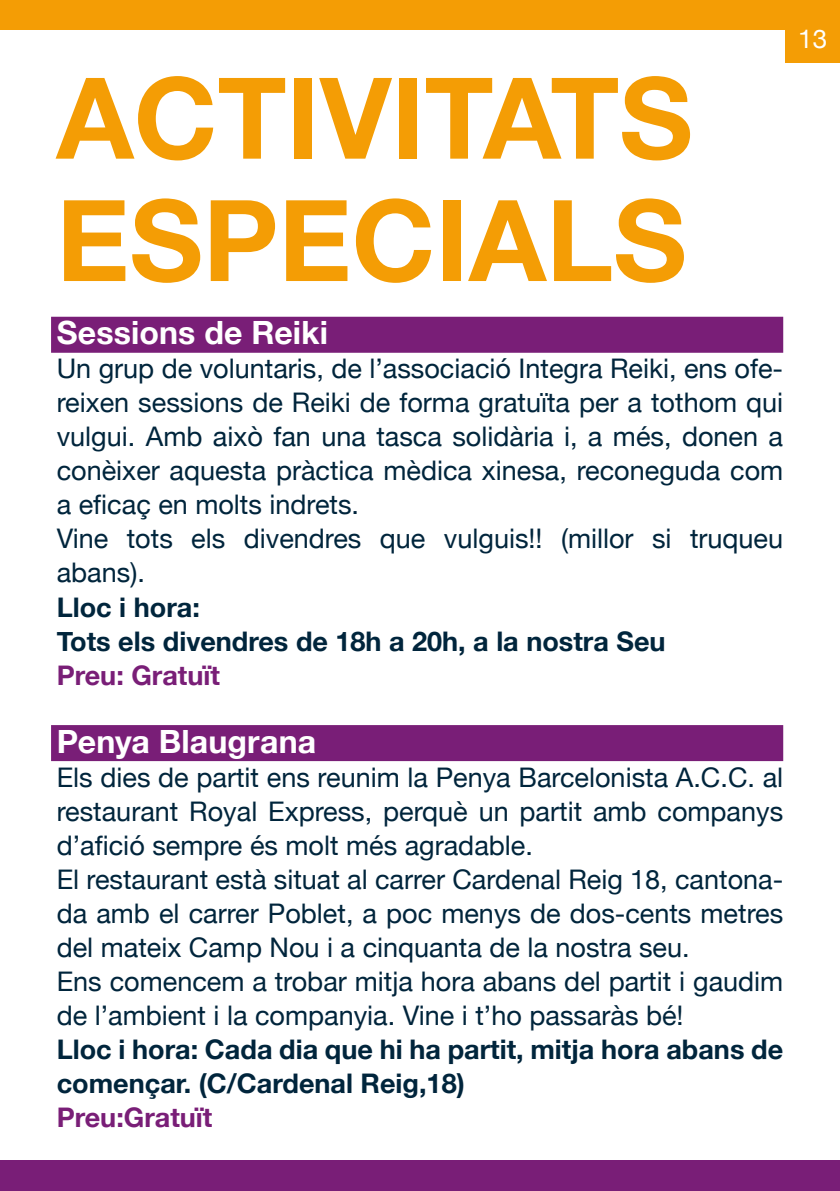
<style>
.page{position:relative;width:840px;height:1191px;background:#fff}
.page>*{position:absolute;margin:0;border:0;box-sizing:border-box;transform-origin:0 0}
.t1{font:700 113px/122.4px "Helvetica Neue";color:#f49d05}
.t2{font:700 32px "Helvetica Neue";letter-spacing:.005em;color:#fff}
.t3{font:27px/34px "Helvetica Neue";color:#00253c}
.t4{font:700 27px/34px "Helvetica Neue";color:#00253c}
.t5{font:700 27px "Helvetica Neue";color:#791e77}
.t6{font:26px "Helvetica Neue";color:#fff}
</style>
<div class="page">
<div style="left:0;top:0;width:839px;height:29px;background:#f49d05"></div>
<div style="left:0;top:1161px;width:839px;height:30px;background:#791e77"></div>
<div style="left:784px;top:9px;width:55px;height:53px;background:#f49d05"></div>
<div style="left:51px;top:317px;width:731px;height:36px;background:#791e77"></div>
<div style="left:51px;top:725px;width:731px;height:36px;background:#791e77"></div>
<h1 class="t1" style="left:56px;top:55px;width:637px">ACTIVITATS<br>ESPECIALS</h1>
<p class="t2" style="left:57px;top:313px;width:273px">Sessions de Reiki</p>
<p class="t3" style="left:57px;top:351px;width:727px">Un grup de voluntaris, de l’associació Integra Reiki, ens ofe&shy;reixen sessions de Reiki de forma gratuïta per a tothom qui vulgui. Amb això fan una tasca solidària i, a més, donen a conèixer aquesta pràctica mèdica xinesa, reconeguda com a eficaç en molts indrets.<br>Vine tots els divendres que vulguis!! (millor si truqueu abans).</p>
<p class="t4" style="left:57px;top:589px;width:610px">Lloc i hora:<br>Tots els divendres de 18h a 20h, a la nostra Seu</p>
<p class="t5" style="left:57px;top:658px;width:165px">Preu: Gratuït</p>
<p class="t6" style="left:797px;top:23px;width:30px">13</p>
<p class="t2" style="left:57px;top:721px;width:261px">Penya Blaugrana</p>
<p class="t3" style="left:57px;top:759px;width:727px">Els dies de partit ens reunim la Penya Barcelonista A.C.C. al restaurant Royal Express, perquè un partit amb companys d’afició sempre és molt més agradable.<br>El restaurant està situat al carrer Cardenal Reig 18, cantona&shy;da amb el carrer Poblet, a poc menys de dos-cents metres del mateix Camp Nou i a cinquanta de la nostra seu.<br>Ens comencem a trobar mitja hora abans del partit i gaudim de l’ambient i la companyia. Vine i t’ho passaràs bé!</p>
<p class="t4" style="left:57px;top:1031px;width:727px">Lloc i hora: Cada dia que hi ha partit, mitja hora abans de començar. (C/Cardenal Reig,18)</p>
<p class="t5" style="left:57px;top:1100px;width:157px">Preu:Gratuït</p>
</div>
